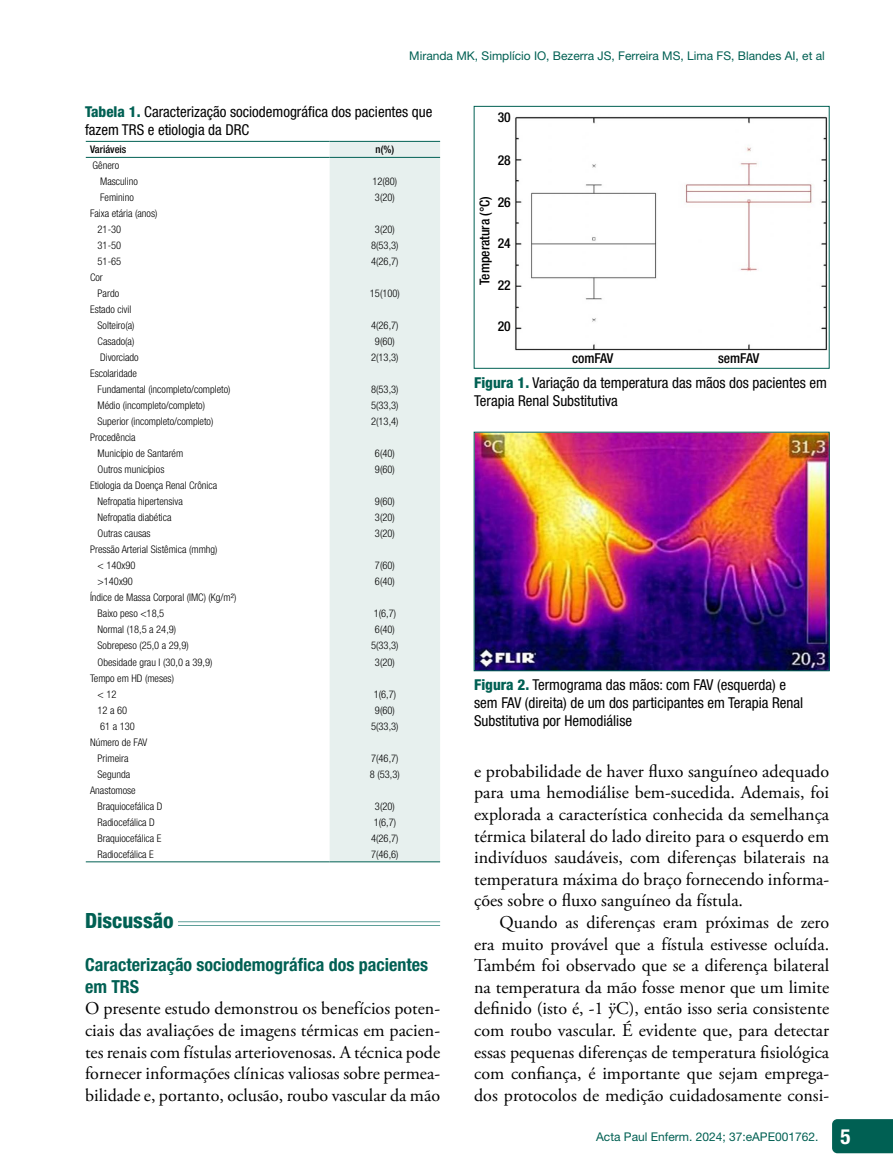
<style>
.page{position:relative;width:893px;height:1170px;background:#fff}
.page>*{position:absolute;margin:0;border:0;box-sizing:border-box;transform-origin:0 0}
.t1{font:800 condensed 21px "Helvetica Neue LT Std";color:#006053}
.t2{font:18px/21.6px "Adobe Garamond Pro";color:#000;text-align:justify}
.t3{font:700 condensed 18px/21.6px "Helvetica Neue LT Std";color:#006053}
.t4{font:condensed 15px/18px "Helvetica Neue LT Std";color:#000}
.t5{font:500 condensed 13.65px "Helvetica Neue LT Std";color:#000}
.t6{font:12px "Helvetica Neue LT Std";color:#006053}
.t7{font:300 condensed 10.5px/16px "Helvetica Neue LT Std";color:#000}
.t8{font:500 condensed 10.5px "Helvetica Neue LT Std";color:#000}
.s1{font-weight:800;color:#006053}
.s2{font-weight:700;font-stretch:condensed;font-size:21px;color:#fff}
</style>
<div class="page">
<div style="left:832px;top:1119px;width:61px;height:34px;background:#006053"></div>
<div style="left:330px;top:142px;width:110px;height:719px;background:#e7f0ee"></div>
<hr style="left:86px;top:141px;width:244px;height:1px;background:#006053">
<hr style="left:330px;top:141px;width:110px;height:1px;background:#006053">
<hr style="left:86px;top:157px;width:244px;height:1px;background:#006053">
<hr style="left:330px;top:157px;width:110px;height:1px;background:#006053">
<hr style="left:86px;top:861px;width:244px;height:1px;background:#006053">
<hr style="left:330px;top:861px;width:110px;height:1px;background:#006053">
<img style="left:515px;top:116px;width:313px;height:234px">
<img style="left:476px;top:434px;width:352px;height:235px">
<div style="left:474px;top:432px;width:356px;height:239px;border:1px solid #006053"></div>
<hr style="left:85px;top:921px;width:355px;height:1px;background:#5e9f99">
<hr style="left:85px;top:925px;width:355px;height:1px;background:#5e9f99">
<div style="left:85px;top:915px;width:93px;height:19px;background:#fff"></div>
<p class="t6" style="left:409px;top:48px;width:417px">Miranda MK, Simplício IO, Bezerra JS, Ferreira MS, Lima FS, Blandes AI, et al</p>
<p class="t4" style="left:85px;top:103px;width:349px"><span class="s1">Tabela 1.</span> Caracterização sociodemográfica dos pacientes que fazem TRS e etiologia da DRC</p>
<p class="t8" style="left:90px;top:143px;width:38px">Variáveis</p>
<p class="t8" style="left:376px;top:143px;width:20px">n(%)</p>
<p class="t7" style="left:100px;top:157px;width:39px;text-indent:-8px">Gênero<br>Masculino</p>
<p class="t7" style="left:372px;top:173px;width:26px">12(80)</p>
<p class="t7" style="left:100px;top:189px;width:35px">Feminino</p>
<p class="t7" style="left:375px;top:189px;width:21px">3(20)</p>
<p class="t7" style="left:98px;top:205px;width:61px;text-indent:-8px">Faixa etária (anos)<br>21-30</p>
<p class="t7" style="left:375px;top:221px;width:21px">3(20)</p>
<p class="t7" style="left:98px;top:237px;width:25px">31-50</p>
<p class="t7" style="left:371px;top:237px;width:29px">8(53,3)</p>
<p class="t7" style="left:98px;top:253px;width:25px">51-65</p>
<p class="t7" style="left:371px;top:253px;width:29px">4(26,7)</p>
<p class="t7" style="left:98px;top:269px;width:23px;text-indent:-8px">Cor<br>Pardo</p>
<p class="t7" style="left:370px;top:285px;width:31px">15(100)</p>
<p class="t7" style="left:90px;top:301px;width:46px;text-align:right">Estado civil<br>Solteiro(a)</p>
<p class="t7" style="left:371px;top:317px;width:29px">4(26,7)</p>
<p class="t7" style="left:98px;top:333px;width:38px">Casado(a)</p>
<p class="t7" style="left:375px;top:333px;width:21px">9(60)</p>
<p class="t7" style="left:100px;top:349px;width:40px">Divorciado</p>
<p class="t7" style="left:371px;top:349px;width:29px">2(13,3)</p>
<p class="t7" style="left:98px;top:365px;width:134px;text-indent:-8px">Escolaridade<br>Fundamental (incompleto/completo)</p>
<p class="t7" style="left:371px;top:381px;width:29px">8(53,3)</p>
<p class="t7" style="left:98px;top:397px;width:109px">Médio (incompleto/completo)</p>
<p class="t7" style="left:371px;top:397px;width:29px">5(33,3)</p>
<p class="t7" style="left:98px;top:413px;width:117px">Superior (incompleto/completo)</p>
<p class="t7" style="left:371px;top:413px;width:29px">2(13,4)</p>
<p class="t7" style="left:98px;top:429px;width:87px;text-indent:-8px">Procedência<br>Município de Santarém</p>
<p class="t7" style="left:375px;top:445px;width:21px">6(40)</p>
<p class="t7" style="left:98px;top:461px;width:68px">Outros municípios</p>
<p class="t7" style="left:375px;top:461px;width:21px">9(60)</p>
<p class="t7" style="left:98px;top:477px;width:121px;text-indent:-8px">Etiologia da Doença Renal Crônica<br>Nefropatia hipertensiva</p>
<p class="t7" style="left:375px;top:493px;width:21px">9(60)</p>
<p class="t7" style="left:98px;top:509px;width:76px">Nefropatia diabética</p>
<p class="t7" style="left:375px;top:509px;width:21px">3(20)</p>
<p class="t7" style="left:98px;top:525px;width:55px">Outras causas</p>
<p class="t7" style="left:375px;top:525px;width:21px">3(20)</p>
<p class="t7" style="left:98px;top:541px;width:121px;text-indent:-8px">Pressão Arterial Sistêmica (mmhg) &lt; 140x90</p>
<p class="t7" style="left:375px;top:557px;width:21px">7(60)</p>
<p class="t7" style="left:98px;top:573px;width:37px">&gt;140x90</p>
<p class="t7" style="left:375px;top:573px;width:21px">6(40)</p>
<p class="t7" style="left:98px;top:589px;width:140px;text-indent:-8px">Índice de Massa Corporal (IMC) (Kg/m²)<br>Baixo peso &lt;18,5</p>
<p class="t7" style="left:374px;top:605px;width:24px">1(6,7)</p>
<p class="t7" style="left:98px;top:621px;width:80px">Normal (18,5 a 24,9)</p>
<p class="t7" style="left:375px;top:621px;width:21px">6(40)</p>
<p class="t7" style="left:98px;top:637px;width:93px">Sobrepeso (25,0 a 29,9)</p>
<p class="t7" style="left:371px;top:637px;width:29px">5(33,3)</p>
<p class="t7" style="left:98px;top:653px;width:116px">Obesidade grau I (30,0 a 39,9)</p>
<p class="t7" style="left:375px;top:653px;width:21px">3(20)</p>
<p class="t7" style="left:98px;top:669px;width:78px;text-indent:-8px">Tempo em HD (meses) &lt; 12</p>
<p class="t7" style="left:374px;top:685px;width:24px">1(6,7)</p>
<p class="t7" style="left:98px;top:701px;width:31px">12 a 60</p>
<p class="t7" style="left:375px;top:701px;width:21px">9(60)</p>
<p class="t7" style="left:100px;top:717px;width:36px">61 a 130</p>
<p class="t7" style="left:371px;top:717px;width:29px">5(33,3)</p>
<p class="t7" style="left:98px;top:733px;width:51px;text-indent:-8px">Número de FAV<br>Primeira</p>
<p class="t7" style="left:371px;top:749px;width:29px">7(46,7)</p>
<p class="t7" style="left:98px;top:765px;width:34px">Segunda</p>
<p class="t7" style="left:370px;top:765px;width:31px">8 (53,3)</p>
<p class="t7" style="left:98px;top:781px;width:66px;text-indent:-8px">Anastomose<br>Braquiocefálica D</p>
<p class="t7" style="left:375px;top:797px;width:21px">3(20)</p>
<p class="t7" style="left:98px;top:813px;width:59px">Radiocefálica D</p>
<p class="t7" style="left:374px;top:813px;width:24px">1(6,7)</p>
<p class="t7" style="left:98px;top:829px;width:65px">Braquiocefálica E</p>
<p class="t7" style="left:371px;top:829px;width:29px">4(26,7)</p>
<p class="t7" style="left:98px;top:845px;width:58px">Radiocefálica E</p>
<p class="t7" style="left:371px;top:845px;width:29px">7(46,6)</p>
<p class="t1" style="left:85px;top:907px;width:90px">Discussão</p>
<p class="t3" style="left:85px;top:953px;width:344px">Caracterização sociodemográfica dos pacientes em TRS</p>
<p class="t2" style="left:85px;top:998px;width:357px">O presente estudo demonstrou os benefícios poten&shy;ciais das avaliações de imagens térmicas em pacien&shy;tes renais com fístulas arteriovenosas. A técnica pode fornecer informações clínicas valiosas sobre permea&shy;bilidade e, portanto, oclusão, roubo vascular da mão</p>
<p class="t5" style="left:498px;top:109px;width:15px">30</p>
<p class="t5" style="left:498px;top:152px;width:15px">28</p>
<p class="t5" style="left:476px;top:285px;width:90px;rotate:-90deg">Temperatura (°C)</p>
<p class="t5" style="left:498px;top:194px;width:15px">26</p>
<p class="t5" style="left:498px;top:235px;width:15px">24</p>
<p class="t5" style="left:498px;top:277px;width:15px">22</p>
<p class="t5" style="left:498px;top:318px;width:15px">20</p>
<p class="t5" style="left:572px;top:350px;width:43px">comFAV</p>
<p class="t5" style="left:718px;top:350px;width:43px">semFAV</p>
<p class="t4" style="left:474px;top:373px;width:354px"><span class="s1">Figura 1.</span> Variação da temperatura das mãos dos pacientes em<br>Terapia Renal Substitutiva</p>
<p class="t4" style="left:474px;top:676px;width:331px"><span class="s1">Figura 2.</span> Termograma das mãos: com FAV (esquerda) e sem FAV (direita) de um dos participantes em Terapia Renal<br>Substitutiva por Hemodiálise</p>
<p class="t2" style="left:474px;top:760px;width:357px">e probabilidade de haver fluxo sanguíneo adequado para uma hemodiálise bem-sucedida. Ademais, foi explorada a característica conhecida da semelhança térmica bilateral do lado direito para o esquerdo em indivíduos saudáveis, com diferenças bilaterais na temperatura máxima do braço fornecendo informa&shy;ções sobre o fluxo sanguíneo da fístula.</p>
<p class="t2" style="left:474px;top:912px;width:357px;text-indent:26px">Quando as diferenças eram próximas de zero era muito provável que a fístula estivesse ocluída.<br>Também foi observado que se a diferença bilateral na temperatura da mão fosse menor que um limite definido (isto é, -1 ÿC), então isso seria consistente com roubo vascular. É evidente que, para detectar essas pequenas diferenças de temperatura fisiológica com confiança, é importante que sejam emprega&shy;dos protocolos de medição cuidadosamente consi-</p>
<p class="t6" style="left:596px;top:1129px;width:256px">Acta Paul Enferm. 2024; 37:eAPE001762. <span class="s2">5</span></p>
</div>
